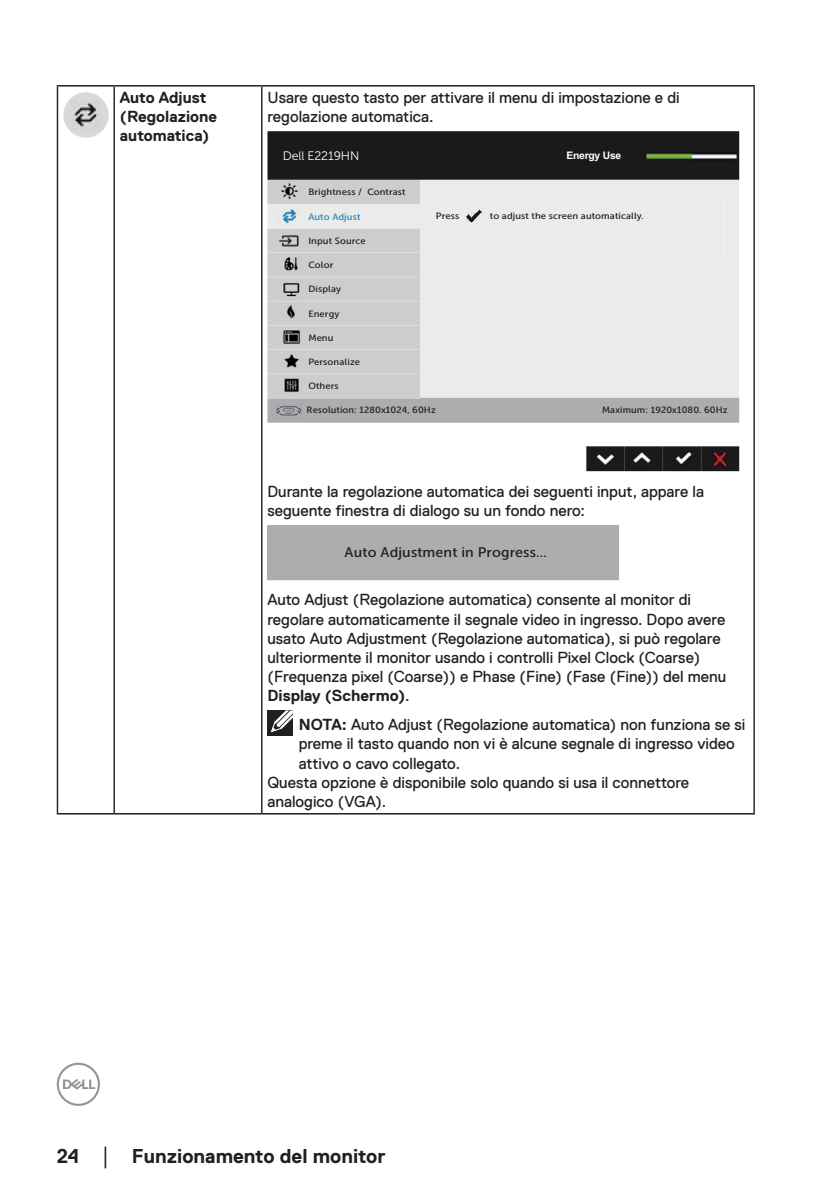
<style>
.page{position:relative;width:840px;height:1191px;background:#fff}
.page>*{position:absolute;margin:0;border:0;box-sizing:border-box;transform-origin:0 0}
.t1{font:700 20px "Dell Replica";color:#231f20}
.t2{font:16px/19.2px "Dell Replica";color:#231f20}
.t3{font:700 16px/19.2px "Dell Replica";color:#231f20}
.t4{font:13.8px "Museo Sans For Dell Cn 500";letter-spacing:.01em;color:#231f20;scale:1.25 1}
.t5{font:12.4px "Museo Sans For Dell 300";letter-spacing:-.01em;color:#fff}
.t6{font:700 10.4px "Arial";letter-spacing:-.025em;color:#fff}
.t7{font:9px "Museo Sans For Dell Cn 500";letter-spacing:.01em;color:#231f20;scale:1.27 1}
.t8{font:9px "Museo Sans For Dell Cn 500";letter-spacing:.01em;color:#231f20;scale:1.25 1}
.t9{font:9px "Museo Sans For Dell Cn 500";letter-spacing:.01em;color:#2583b7;scale:1.27 1}
.s1{font-weight:700}
.s2{font-family:"Times New Roman";font-weight:400;font-size:18px}
</style>
<div class="page">
<svg style="left:57px;top:1062px;width:43px;height:44px"></svg>
<hr style="left:57px;top:87px;width:1px;height:726px;background:#231f20">
<hr style="left:113px;top:87px;width:2px;height:726px;background:#231f20">
<hr style="left:261px;top:87px;width:1px;height:726px;background:#231f20">
<hr style="left:753px;top:87px;width:1px;height:726px;background:#231f20">
<hr style="left:114px;top:85px;width:147px;height:2px;background:#231f20">
<hr style="left:114px;top:813px;width:147px;height:1px;background:#231f20">
<hr style="left:261px;top:85px;width:493px;height:2px;background:#231f20">
<hr style="left:261px;top:813px;width:493px;height:1px;background:#231f20">
<hr style="left:57px;top:85px;width:57px;height:2px;background:#231f20">
<hr style="left:57px;top:813px;width:57px;height:1px;background:#231f20">
<img style="left:63px;top:92px;width:45px;height:46px">
<img style="left:267px;top:131px;width:471px;height:341px">
<div style="left:551px;top:144px;width:83px;height:28px;background:#1a1a1a"></div>
<div style="left:303px;top:401px;width:432px;height:19px;background:#abadaf"></div>
<div style="left:428px;top:197px;width:296px;height:57px;background:#ebebea"></div>
<div style="left:302px;top:183px;width:116px;height:18px;background:#cccdce"></div>
<div style="left:302px;top:232px;width:116px;height:18px;background:#cccdce"></div>
<div style="left:302px;top:257px;width:116px;height:18px;background:#cccdce"></div>
<div style="left:302px;top:281px;width:116px;height:18px;background:#cccdce"></div>
<div style="left:302px;top:305px;width:116px;height:18px;background:#cccdce"></div>
<div style="left:302px;top:330px;width:116px;height:17px;background:#cccdce"></div>
<div style="left:302px;top:353px;width:116px;height:18px;background:#cccdce"></div>
<div style="left:302px;top:377px;width:116px;height:18px;background:#cccdce"></div>
<div style="left:303px;top:207px;width:113px;height:19px;background:#ebebea"></div>
<div style="left:281px;top:149px;width:81px;height:15px;background:#1a1a1a"></div>
<img style="left:470px;top:209px;width:12px;height:14px">
<img style="left:466px;top:213px;width:16px;height:8px">
<div style="left:288px;top:535px;width:319px;height:37px;background:#abadaf"></div>
<div style="left:267px;top:710px;width:25px;height:26px;background:#231f20"></div>
<svg style="left:271px;top:710px;width:22px;height:23px"></svg>
<p class="t3" style="left:120px;top:88px;width:99px">Auto Adjust (Regolazione automatica)</p>
<p class="t2" style="left:267px;top:88px;width:413px">Usare questo tasto per attivare il menu di impostazione e di regolazione automatica.</p>
<p class="t5" style="left:282px;top:149px;width:78px">Dell E2219HN</p>
<p class="t7" style="left:308px;top:187px;width:78px">Brightness / Contrast</p>
<p class="t9" style="left:308px;top:212px;width:42px">Auto Adjust</p>
<p class="t7" style="left:308px;top:236px;width:47px">Input Source</p>
<p class="t7" style="left:308px;top:260px;width:21px">Color</p>
<p class="t7" style="left:308px;top:284px;width:27px">Display</p>
<p class="t7" style="left:308px;top:309px;width:26px">Energy</p>
<p class="t7" style="left:308px;top:333px;width:21px">Menu</p>
<p class="t7" style="left:308px;top:357px;width:42px">Personalize</p>
<p class="t7" style="left:308px;top:381px;width:25px">Others</p>
<p class="t6" style="left:566px;top:149px;width:56px">Energy Use</p>
<p class="t7" style="left:435px;top:211px;width:20px">Press</p>
<p class="t7" style="left:489px;top:211px;width:123px">to adjust the screen automatically.</p>
<p class="t8" style="left:306px;top:405px;width:105px">Resolution: 1280x1024, 60Hz</p>
<p class="t8" style="left:601px;top:405px;width:102px">Maximum: 1920x1080. 60Hz</p>
<p class="t2" style="left:267px;top:482px;width:438px">Durante la regolazione automatica dei seguenti input, appare la seguente finestra di dialogo su un fondo nero:</p>
<p class="t4" style="left:344px;top:544px;width:163px">Auto Adjustment in Progress...</p>
<p class="t2" style="left:267px;top:590px;width:460px">Auto Adjust (Regolazione automatica) consente al monitor di regolare automaticamente il segnale video in ingresso. Dopo avere usato Auto Adjustment (Regolazione automatica), si può regolare ulteriormente il monitor usando i controlli Pixel Clock (Coarse) (Frequenza pixel (Coarse)) e Phase (Fine) (Fase (Fine)) del menu <span class="s1">Display (Schermo)</span>.</p>
<p class="t2" style="left:298px;top:715px;width:448px"><span class="s1">NOTA:</span> Auto Adjust (Regolazione automatica) non funziona se si</p>
<p class="t2" style="left:298px;top:734px;width:437px">preme il tasto quando non vi è alcune segnale di ingresso video</p>
<p class="t2" style="left:298px;top:753px;width:163px">attivo o cavo collegato.</p>
<p class="t2" style="left:267px;top:772px;width:423px">Questa opzione è disponibile solo quando si usa il connettore</p>
<p class="t2" style="left:267px;top:792px;width:120px">analogico (VGA).</p>
<p class="t1" style="left:57px;top:1144px;width:330px">24 <span class="s2">│</span> Funzionamento del monitor</p>
</div>
